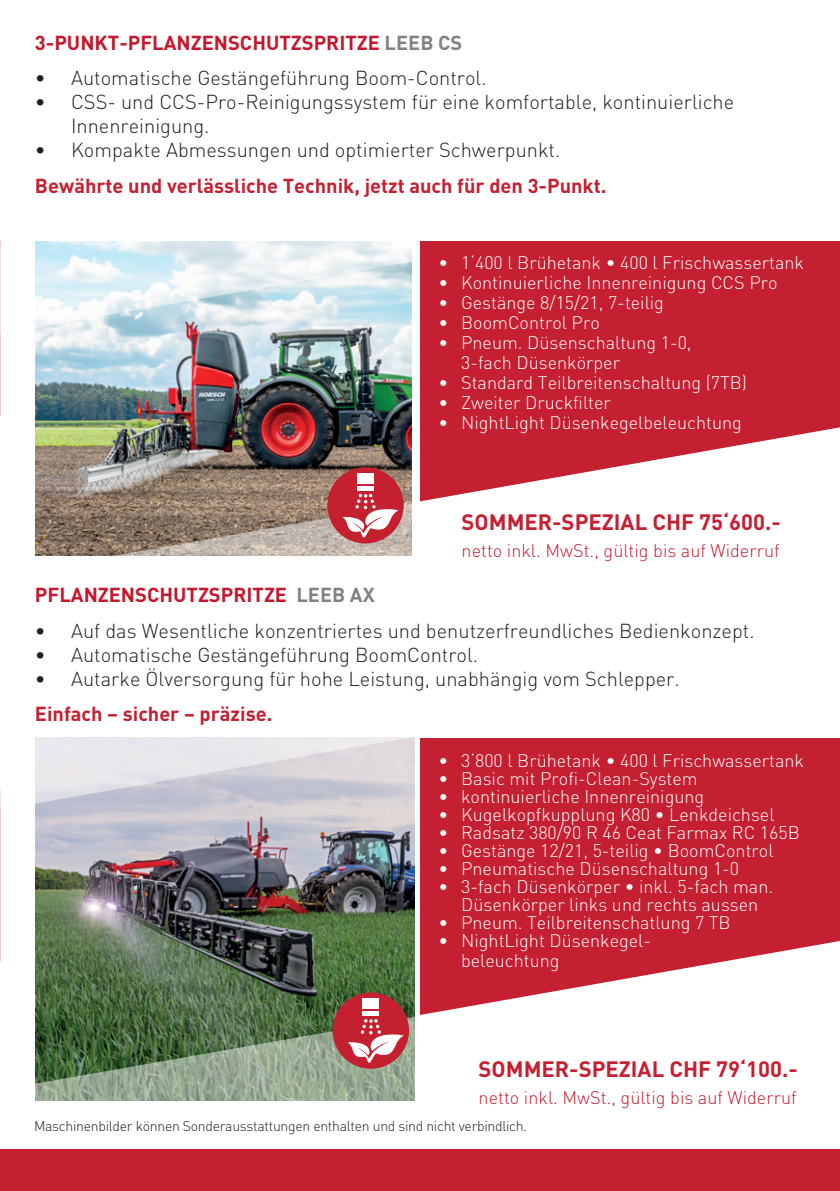
<style>
.page{position:relative;width:840px;height:1191px;background:#fff}
.page>*{position:absolute;margin:0;border:0;box-sizing:border-box;transform-origin:0 0}
.t1{font:700 22px "DIN";color:#c42032}
.t2{font:300 20px/24px "DIN";color:#231f20}
.t3{font:700 20px "DIN";color:#c42032}
.t4{font:700 20px "DIN";color:#c3182d}
.t5{font:300 18px/20px "DIN";color:#fff}
.t6{font:300 18px "DIN";color:#c42032}
.t7{font:300 14px "DIN";letter-spacing:-.02em;color:#231f20}
.s1{color:#808285}
</style>
<div class="page">
<img style="left:35px;top:334px;width:376px;height:94px">
<svg style="left:0;top:240px;width:412px;height:94px"></svg>
<div style="left:420px;top:241px;width:419px;height:314px;background:#c42032"></div>
<img style="left:35px;top:428px;width:377px;height:128px">
<svg style="left:327px;top:467px;width:76px;height:76px"></svg>
<svg style="left:420px;top:427px;width:419px;height:128px;fill:#fff"></svg>
<img style="left:35px;top:810px;width:379px;height:107px">
<svg style="left:0;top:737px;width:415px;height:73px"></svg>
<div style="left:420px;top:738px;width:419px;height:376px;background:#c42032"></div>
<img style="left:35px;top:917px;width:380px;height:17px">
<svg style="left:0;top:934px;width:839px;height:257px"></svg>
<p class="t4" style="left:35px;top:30px;width:428px">3-PUNKT-PFLANZENSCHUTZSPRITZE <span class="s1">LEEB CS</span></p>
<p class="t2" style="left:35px;top:66px;width:453px">• Automatische Gestängeführung Boom-Control.</p>
<p class="t2" style="left:71px;top:90px;width:664px;text-indent:-36px">• CSS- und CCS-Pro-Reinigungssystem für eine komfortable, kontinuierliche<br>Innenreinigung.</p>
<p class="t2" style="left:35px;top:138px;width:526px">• Kompakte Abmessungen und optimierter Schwerpunkt.</p>
<p class="t3" style="left:35px;top:172px;width:572px">Bewährte und verlässliche Technik, jetzt auch für den 3-Punkt.</p>
<p class="t5" style="left:438px;top:252px;width:367px">• 1‘400 l Brühetank • 400 l Frischwassertank</p>
<p class="t5" style="left:438px;top:272px;width:340px">• Kontinuierliche Innenreinigung CCS Pro</p>
<p class="t5" style="left:438px;top:292px;width:227px">• Gestänge 8/15/21, 7-teilig</p>
<p class="t5" style="left:438px;top:312px;width:163px">• BoomControl Pro</p>
<p class="t5" style="left:461px;top:332px;width:232px;text-indent:-23px">• Pneum. Düsenschaltung 1-0,<br>3-fach Düsenkörper</p>
<p class="t5" style="left:438px;top:372px;width:310px">• Standard Teilbreitenschaltung (7TB)</p>
<p class="t5" style="left:438px;top:392px;width:174px">• Zweiter Druckfilter</p>
<p class="t5" style="left:438px;top:412px;width:305px">• NightLight Düsenkegelbeleuchtung</p>
<p class="t1" style="left:461px;top:508px;width:320px">SOMMER-SPEZIAL CHF 75‘600.-</p>
<p class="t6" style="left:461px;top:539px;width:319px">netto inkl. MwSt., gültig bis auf Widerruf</p>
<p class="t4" style="left:35px;top:582px;width:341px">PFLANZENSCHUTZSPRITZE <span class="s1">LEEB AX</span></p>
<p class="t2" style="left:35px;top:618px;width:720px">• Auf das Wesentliche konzentriertes und benutzerfreundliches Bedienkonzept.</p>
<p class="t2" style="left:35px;top:642px;width:444px">• Automatische Gestängeführung BoomControl.</p>
<p class="t2" style="left:35px;top:666px;width:646px">• Autarke Ölversorgung für hohe Leistung, unabhängig vom Schlepper.</p>
<p class="t3" style="left:35px;top:700px;width:239px">Einfach – sicher – präzise.</p>
<p class="t5" style="left:438px;top:750px;width:367px">• 3‘800 l Brühetank • 400 l Frischwassertank</p>
<p class="t5" style="left:438px;top:768px;width:260px">• Basic mit Profi-Clean-System</p>
<p class="t5" style="left:438px;top:786px;width:267px">• kontinuierliche Innenreinigung</p>
<p class="t5" style="left:438px;top:804px;width:337px">• Kugelkopfkupplung K80 • Lenkdeichsel</p>
<p class="t5" style="left:438px;top:822px;width:362px">• Radsatz 380/90 R 46 Ceat Farmax RC 165B</p>
<p class="t5" style="left:438px;top:840px;width:336px">• Gestänge 12/21, 5-teilig • BoomControl</p>
<p class="t5" style="left:438px;top:858px;width:302px">• Pneumatische Düsenschaltung 1-0</p>
<p class="t5" style="left:438px;top:877px;width:336px;line-height:18px;text-align:center">• 3-fach Düsenkörper • inkl. 5-fach man.<br>Düsenkörper links und rechts aussen</p>
<p class="t5" style="left:438px;top:912px;width:293px">• Pneum. Teilbreitenschatlung 7 TB</p>
<p class="t5" style="left:461px;top:930px;width:191px;text-indent:-23px">• NightLight Düsenkegel&shy;beleuchtung</p>
<p class="t1" style="left:478px;top:1054px;width:320px">SOMMER-SPEZIAL CHF 79‘100.-</p>
<p class="t6" style="left:478px;top:1086px;width:319px">netto inkl. MwSt., gültig bis auf Widerruf</p>
<p class="t7" style="left:34px;top:1117px;width:494px">Maschinenbilder können Sonderausstattungen enthalten und sind nicht verbindlich.</p>
</div>
